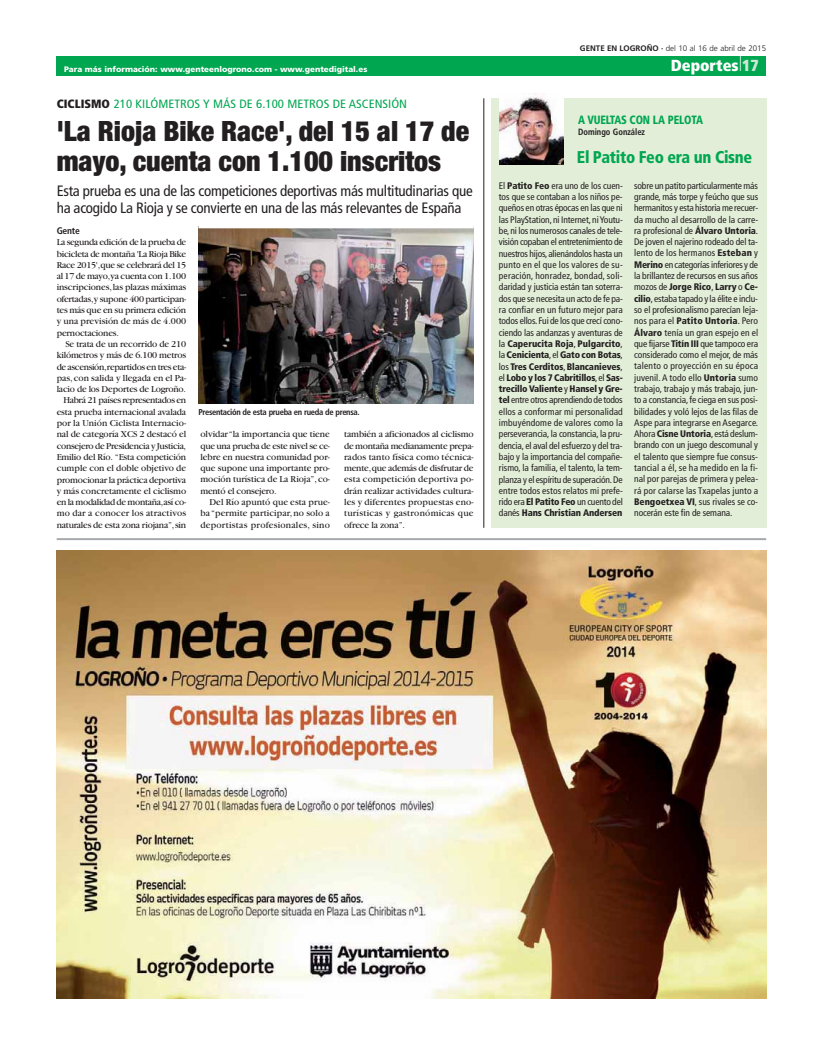
<style>
.page{position:relative;width:823px;height:1049px;background:#fff}
.page>*{position:absolute;margin:0;border:0;box-sizing:border-box;transform-origin:0 0}
.t1{font:900 condensed 28px/30px "Helvetica Neue";color:#231f20}
.t2{font:900 condensed 17px "Frutiger";letter-spacing:-.015em;color:#00a650;scale:.95 1}
.t3{font:900 condensed 16px "Frutiger";color:#fff}
.t4{font:condensed 15px/17px "Frutiger";letter-spacing:-.015em;color:#231f20}
.t5{font:condensed 12px "Frutiger";color:#00a650;scale:1.07 1}
.t6{font:900 condensed 12px "Frutiger";letter-spacing:-.02em;color:#00a650;scale:.9 1}
.t7{font:condensed 9.5px/11.3px "Frutiger";letter-spacing:-.005em;color:#231f20;text-align:justify}
.t8{font:9.5px/11.3px "Garamond";letter-spacing:-.015em;color:#231f20;text-align:justify}
.t9{font:700 condensed 9.5px "Frutiger";letter-spacing:-.02em;color:#231f20}
.t10{font:700 condensed 9.1px "Frutiger";color:#231f20;scale:.93 1}
.t11{font:700 condensed 8.5px "Frutiger";letter-spacing:-.035em;color:#231f20}
.t12{font:900 8px "Frutiger";color:#fff}
.t13{font:300 8px "Frutiger";color:#231f20}
.s1{font-weight:900;color:#231f20}
.s2{font-weight:700}
.s3{color:#cce7d4}
.s4{font-weight:900}
</style>
<div class="page">
<img style="left:57px;top:550px;width:708px;height:448px">
<div style="left:490px;top:98px;width:275px;height:430px;background:#e2eed8"></div>
<img style="left:499px;top:93px;width:64px;height:72px">
<hr style="left:483px;top:98px;width:1px;height:430px;background:#231f20">
<div style="left:57px;top:56px;width:708px;height:20px;background:#00a650"></div>
<hr style="left:57px;top:538px;width:708px;height:2px;background:#a7a9ac">
<img style="left:198px;top:228px;width:275px;height:175px">
<p class="t12" style="left:64px;top:66px;width:304px">Para más información: www.genteenlogrono.com - www.gentedigital.es</p>
<p class="t5" style="left:57px;top:99px;width:329px"><span class="s1">CICLISMO</span> 210 KILÓMETROS Y MÁS DE 6.100 METROS DE ASCENSIÓN</p>
<h1 class="t1" style="left:57px;top:118px;width:414px">'La Rioja Bike Race', del 15 al 17 de mayo, cuenta con 1.100 inscritos</h1>
<h3 class="t4" style="left:57px;top:183px;width:417px">Esta prueba es una de las competiciones deportivas más multitudinarias que ha acogido La Rioja y se convierte en una de las más relevantes de España</h3>
<p class="t9" style="left:57px;top:227px;width:25px">Gente</p>
<p class="t8" style="left:57px;top:237px;width:131px">La segunda edición de la prueba de bicicleta de montaña 'La Rioja Bike Race 2015',que se celebrará del 15 al 17 de mayo,ya cuenta con 1.100 inscripciones,las plazas máximas ofertadas,y supone 400 participan&shy;tes más que en su primera edición y una previsión de más de 4.000 pernoctaciones.</p>
<p class="t8" style="left:57px;top:339px;width:131px;text-align:right">Se trata de un recorrido de 210 kilómetros y más de 6.100 metros de ascensión,repartidos en tres eta&shy;pas,con salida y llegada en el Pa&shy;lacio de los Deportes de Logroño.<br>Habrá 21 países representados en esta prueba internacional avalada por la Unión Ciclista Internacio&shy;nal de categoría XCS 2 destacó el consejero de Presidencia y Justicia, Emilio del Río. “Esta competición cumple con el doble objetivo de promocionar la práctica deportiva y más concretamente el ciclismo en la modalidad de montaña,así co&shy;mo dar a conocer los atractivos naturales de esta zona riojana”,sin</p>
<p class="t11" style="left:198px;top:408px;width:163px">Presentación de esta prueba en rueda de prensa.</p>
<p class="t8" style="left:200px;top:429px;width:131px">olvidar “la importancia que tiene que una prueba de este nivel se ce&shy;lebre en nuestra comunidad por&shy;que supone una importante pro&shy;moción turística de La Rioja”,co&shy;mentó el consejero.</p>
<p class="t8" style="left:200px;top:497px;width:131px;text-indent:9px">Del Río apuntó que esta prue&shy;ba “permite participar,no solo a deportistas profesionales, sino</p>
<p class="t8" style="left:344px;top:429px;width:131px">también a aficionados al ciclismo de montaña medianamente prepa&shy;rados tanto física como técnica&shy;mente,que además de disfrutar de esta competición deportiva po&shy;drán realizar actividades cultura&shy;les y diferentes propuestas eno&shy;turísticas y gastronómicas que ofrece la zona”.</p>
<p class="t13" style="left:579px;top:45px;width:188px"><span class="s2">GENTE EN LOGROÑO ·</span> del 10 al 16 de abril de 2015</p>
<h3 class="t3" style="left:670px;top:59px;width:89px">Deportes<sup>|</sup><span class="s3">17</span></h3>
<p class="t6" style="left:578px;top:115px;width:140px">A VUELTAS CON LA PELOTA</p>
<p class="t10" style="left:578px;top:128px;width:73px">Domingo González</p>
<h2 class="t2" style="left:576px;top:151px;width:186px">El Patito Feo era un Cisne</h2>
<p class="t7" style="left:498px;top:181px;width:125px">El <span class="s4">Patito Feo</span> era uno de los cuen&shy;tos que se contaban a los niños pe&shy;queños en otras épocas en las que ni las PlayStation, ni Internet, ni Youtu&shy;be,ni los numerosos canales de tele&shy;visión copaban el entretenimiento de nuestros hijos,alienándolos hasta un punto en el que los valores de su&shy;peración, honradez, bondad, soli&shy;daridad y justicia están tan soterra&shy;dos que se necesita un acto de fe pa&shy;ra confiar en un futuro mejor para todos ellos.Fui de los que crecí cono&shy;ciendo las andanzas y aventuras de la <span class="s4">Caperucita Roja</span>, <span class="s4">Pulgarcito</span>, la <span class="s4">Cenicienta</span>,el <span class="s4">Gato con Botas</span>, los <span class="s4">Tres Cerditos</span>,<span class="s4">Blancanieves</span>, el <span class="s4">Lobo y los 7 Cabritillos</span>,el <span class="s4">Sas&shy;trecillo Valiente</span> y <span class="s4">Hansel y Gre&shy;tel</span> entre otros aprendiendo de todos ellos a conformar mi personalidad imbuyéndome de valores como la perseverancia, la constancia, la pru&shy;dencia, el aval del esfuerzo y del tra&shy;bajo y la importancia del compañe&shy;rismo, la familia, el talento, la tem&shy;planza y el espíritu de superación.De entre todos estos relatos mi prefe&shy;rido era <span class="s4">El Patito Feo</span> un cuento del danés <span class="s4">Hans Christian Andersen</span></p>
<p class="t7" style="left:633px;top:180px;width:125px">sobre un patito particularmente más grande, más torpe y feúcho que sus hermanitos y esta historia me recuer&shy;da mucho al desarrollo de la carre&shy;ra profesional de <span class="s4">Álvaro Untoria</span>.<br>De joven el najerino rodeado del ta&shy;lento de los hermanos <span class="s4">Esteban</span> y <span class="s4">Merino</span> en categorías inferiores y de la brillantez de recursos en sus años mozos de <span class="s4">Jorge Rico</span>, <span class="s4">Larry</span> o <span class="s4">Ce&shy;cilio</span>,estaba tapado y la élite e inclu&shy;so el profesionalismo parecían leja&shy;nos para el <span class="s4">Patito Untoria</span>. Pero <span class="s4">Álvaro</span> tenía un gran espejo en el que fijarse <span class="s4">Titín III</span> que tampoco era considerado como el mejor, de más talento o proyección en su época juvenil. A todo ello <span class="s4">Untoria</span> sumo trabajo, trabajo y más trabajo, jun&shy;to a constancia, fe ciega en sus posi&shy;bilidades y voló lejos de las filas de Aspe para integrarse en Asegarce.<br>Ahora <span class="s4">Cisne Untoria</span>,está deslum&shy;brando con un juego descomunal y el talento que siempre fue consus&shy;tancial a él, se ha medido en la fi&shy;nal por parejas de primera y pelea&shy;rá por calarse las Txapelas junto a <span class="s4">Bengoetxea VI</span>, sus rivales se co&shy;nocerán este fin de semana.</p>
</div>
